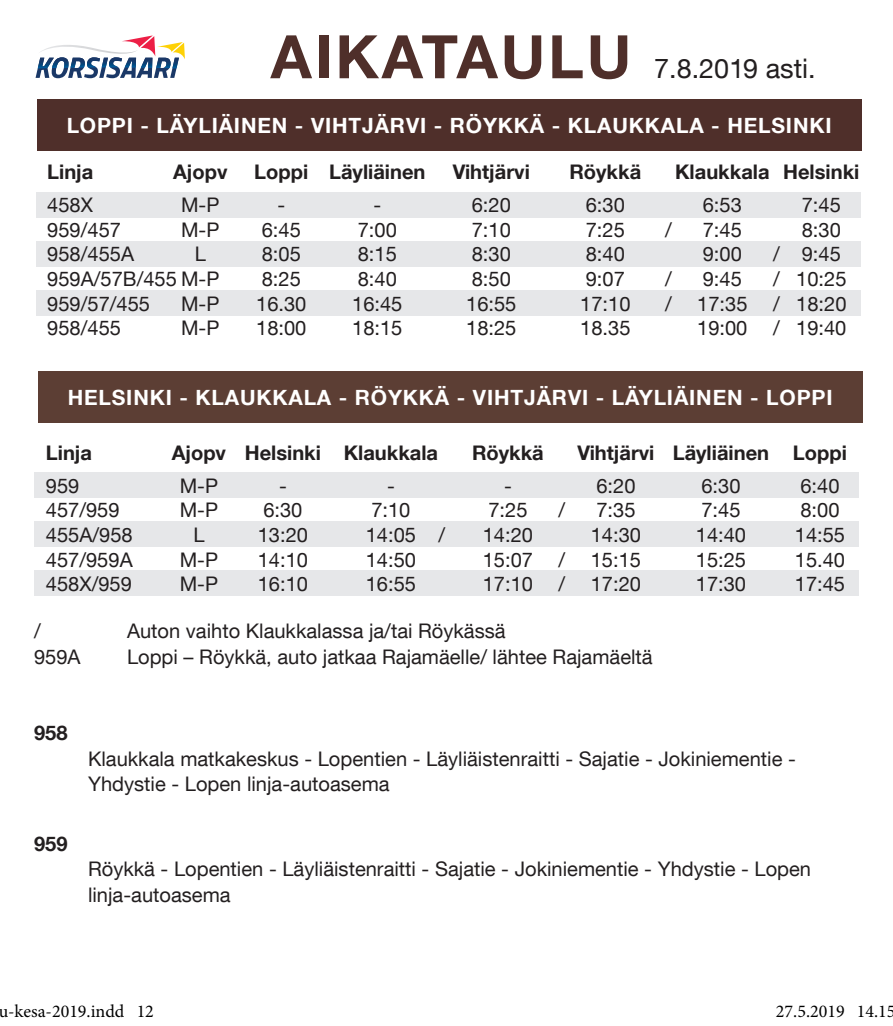
<style>
.page{position:relative;width:893px;height:1026px;background:#fff}
.page>*{position:absolute;margin:0;border:0;box-sizing:border-box;transform-origin:0 0}
.aikataulurivi{font:27px "Helvetica Neue LT Com";color:#231f20}
.palkkiotsikko{font:700 21px "Helvetica Neue LT Com";letter-spacing:.04em;color:#fff}
.otsikko_aikataulu{font:20.1px "Helvetica Neue LT Com";color:#231f20}
.Leipis_lopull{font:20.1px/25.5px "Helvetica Neue LT Com";color:#231f20}
.otsikko_aikataulu-2{font:700 20.1px "Helvetica Neue LT Com";color:#231f20}
.aikataulurivi-2{font:20.1px "Helvetica Neue LT Com";color:#231f20}
.Leipis_lopull-2{font:700 20.1px "Helvetica Neue LT Com";color:#231f20}
.t1{font:18px "Minion Pro";color:#000}
.s1{font-weight:700;font-size:60px;color:#4f2f2a}
</style>
<div class="page">
<div style="left:36px;top:290px;width:824px;height:25px;background:#e6e7e9"></div>
<div style="left:36px;top:192px;width:824px;height:25px;background:#e6e7e9"></div>
<div style="left:36px;top:241px;width:824px;height:25px;background:#e6e7e9"></div>
<div style="left:37px;top:99px;width:825px;height:51px;background:#4f2f2a"></div>
<div style="left:38px;top:371px;width:825px;height:51px;background:#5c3e34"></div>
<svg style="left:36px;top:35px;width:149px;height:43px"></svg>
<div style="left:34px;top:570px;width:825px;height:26px;background:#e6e7e9"></div>
<div style="left:34px;top:472px;width:825px;height:25px;background:#e6e7e9"></div>
<div style="left:34px;top:521px;width:825px;height:26px;background:#e6e7e9"></div>
<div style="left:61px;top:1004px;width:8px;height:13px;border:1px solid #fff;border-radius:50%"></div>
<div style="left:62px;top:1005px;width:6px;height:12px;border:1px solid #fff;border-radius:50%"></div>
<div style="left:819px;top:1004px;width:8px;height:13px;border:1px solid #fff;border-radius:50%"></div>
<div style="left:820px;top:1005px;width:6px;height:12px;border:1px solid #fff;border-radius:50%"></div>
<p class="aikataulurivi" style="left:271px;top:52px;width:547px"><span class="s1">AIKATAULU</span> 7.8.2019 asti.</p>
<p class="palkkiotsikko" style="left:67px;top:113px;width:766px">LOPPI - LÄYLIÄINEN - VIHTJÄRVI - RÖYKKÄ - KLAUKKALA - HELSINKI</p>
<p class="otsikko_aikataulu-2" style="left:47px;top:159px;width:48px">Linja</p>
<p class="otsikko_aikataulu-2" style="left:173px;top:159px;width:56px">Ajopv</p>
<p class="otsikko_aikataulu-2" style="left:254px;top:159px;width:173px">Loppi Läyliäinen</p>
<p class="otsikko_aikataulu-2" style="left:453px;top:159px;width:79px">Vihtjärvi</p>
<p class="otsikko_aikataulu-2" style="left:569px;top:159px;width:73px">Röykkä</p>
<p class="otsikko_aikataulu-2" style="left:675px;top:159px;width:186px">Klaukkala Helsinki</p>
<p class="otsikko_aikataulu" style="left:47px;top:193px;width:47px">458X</p>
<p class="otsikko_aikataulu" style="left:181px;top:193px;width:40px">M-P</p>
<p class="otsikko_aikataulu" style="left:277px;top:193px;width:9px">-</p>
<p class="otsikko_aikataulu" style="left:373px;top:193px;width:9px">-</p>
<p class="otsikko_aikataulu" style="left:472px;top:193px;width:41px">6:20</p>
<p class="otsikko_aikataulu" style="left:586px;top:193px;width:41px">6:30</p>
<p class="otsikko_aikataulu" style="left:703px;top:193px;width:41px">6:53</p>
<p class="otsikko_aikataulu" style="left:802px;top:193px;width:41px">7:45</p>
<p class="otsikko_aikataulu" style="left:47px;top:217px;width:75px">959/457</p>
<p class="otsikko_aikataulu" style="left:181px;top:217px;width:40px">M-P</p>
<p class="otsikko_aikataulu" style="left:262px;top:217px;width:41px">6:45</p>
<p class="otsikko_aikataulu" style="left:358px;top:217px;width:41px">7:00</p>
<p class="otsikko_aikataulu" style="left:472px;top:217px;width:41px">7:10</p>
<p class="otsikko_aikataulu" style="left:586px;top:217px;width:41px">7:25</p>
<p class="otsikko_aikataulu" style="left:665px;top:217px;width:8px">/</p>
<p class="otsikko_aikataulu" style="left:703px;top:217px;width:41px">7:45</p>
<p class="otsikko_aikataulu" style="left:802px;top:217px;width:41px">8:30</p>
<p class="otsikko_aikataulu" style="left:47px;top:242px;width:88px">958/455A</p>
<p class="otsikko_aikataulu" style="left:195px;top:242px;width:13px">L</p>
<p class="otsikko_aikataulu" style="left:262px;top:242px;width:41px">8:05</p>
<p class="otsikko_aikataulu" style="left:358px;top:242px;width:41px">8:15</p>
<p class="otsikko_aikataulu" style="left:472px;top:242px;width:41px">8:30</p>
<p class="otsikko_aikataulu" style="left:586px;top:242px;width:41px">8:40</p>
<p class="otsikko_aikataulu" style="left:703px;top:242px;width:41px">9:00</p>
<p class="otsikko_aikataulu" style="left:773px;top:242px;width:69px">/ 9:45</p>
<p class="otsikko_aikataulu" style="left:47px;top:266px;width:174px">959A/57B/455 M-P</p>
<p class="otsikko_aikataulu" style="left:262px;top:266px;width:41px">8:25</p>
<p class="otsikko_aikataulu" style="left:358px;top:266px;width:41px">8:40</p>
<p class="otsikko_aikataulu" style="left:472px;top:266px;width:41px">8:50</p>
<p class="otsikko_aikataulu" style="left:586px;top:266px;width:41px">9:07</p>
<p class="otsikko_aikataulu" style="left:665px;top:266px;width:8px">/</p>
<p class="otsikko_aikataulu" style="left:703px;top:266px;width:41px">9:45</p>
<p class="otsikko_aikataulu" style="left:773px;top:266px;width:75px">/ 10:25</p>
<p class="otsikko_aikataulu" style="left:47px;top:291px;width:104px">959/57/455</p>
<p class="otsikko_aikataulu" style="left:181px;top:291px;width:40px">M-P</p>
<p class="otsikko_aikataulu" style="left:256px;top:291px;width:52px">16.30</p>
<p class="otsikko_aikataulu" style="left:352px;top:291px;width:52px">16:45</p>
<p class="otsikko_aikataulu" style="left:466px;top:291px;width:52px">16:55</p>
<p class="otsikko_aikataulu" style="left:580px;top:291px;width:52px">17:10</p>
<p class="otsikko_aikataulu" style="left:665px;top:291px;width:8px">/</p>
<p class="otsikko_aikataulu" style="left:697px;top:291px;width:52px">17:35</p>
<p class="otsikko_aikataulu" style="left:773px;top:291px;width:75px">/ 18:20</p>
<p class="otsikko_aikataulu" style="left:47px;top:316px;width:75px">958/455</p>
<p class="otsikko_aikataulu" style="left:181px;top:316px;width:40px">M-P</p>
<p class="otsikko_aikataulu" style="left:256px;top:316px;width:52px">18:00</p>
<p class="otsikko_aikataulu" style="left:352px;top:316px;width:52px">18:15</p>
<p class="otsikko_aikataulu" style="left:466px;top:316px;width:52px">18:25</p>
<p class="otsikko_aikataulu" style="left:580px;top:316px;width:52px">18.35</p>
<p class="otsikko_aikataulu" style="left:697px;top:316px;width:52px">19:00</p>
<p class="otsikko_aikataulu" style="left:773px;top:316px;width:75px">/ 19:40</p>
<p class="palkkiotsikko" style="left:68px;top:384px;width:766px">HELSINKI - KLAUKKALA - RÖYKKÄ - VIHTJÄRVI - LÄYLIÄINEN - LOPPI</p>
<p class="otsikko_aikataulu-2" style="left:46px;top:440px;width:48px">Linja</p>
<p class="otsikko_aikataulu-2" style="left:172px;top:440px;width:268px">Ajopv Helsinki Klaukkala</p>
<p class="otsikko_aikataulu-2" style="left:472px;top:440px;width:73px">Röykkä</p>
<p class="otsikko_aikataulu-2" style="left:577px;top:440px;width:271px">Vihtjärvi Läyliäinen Loppi</p>
<p class="otsikko_aikataulu" style="left:46px;top:473px;width:35px">959</p>
<p class="otsikko_aikataulu" style="left:180px;top:473px;width:40px">M-P</p>
<p class="otsikko_aikataulu" style="left:279px;top:473px;width:9px">-</p>
<p class="otsikko_aikataulu" style="left:387px;top:473px;width:9px">-</p>
<p class="otsikko_aikataulu" style="left:504px;top:473px;width:9px">-</p>
<p class="otsikko_aikataulu" style="left:596px;top:473px;width:41px">6:20</p>
<p class="otsikko_aikataulu" style="left:701px;top:473px;width:41px">6:30</p>
<p class="otsikko_aikataulu" style="left:800px;top:473px;width:41px">6:40</p>
<p class="otsikko_aikataulu" style="left:46px;top:497px;width:75px">457/959</p>
<p class="otsikko_aikataulu" style="left:180px;top:497px;width:40px">M-P</p>
<p class="otsikko_aikataulu" style="left:263px;top:497px;width:41px">6:30</p>
<p class="otsikko_aikataulu" style="left:371px;top:497px;width:41px">7:10</p>
<p class="otsikko_aikataulu" style="left:488px;top:497px;width:41px">7:25</p>
<p class="otsikko_aikataulu" style="left:559px;top:497px;width:8px">/</p>
<p class="otsikko_aikataulu" style="left:596px;top:497px;width:41px">7:35</p>
<p class="otsikko_aikataulu" style="left:701px;top:497px;width:41px">7:45</p>
<p class="otsikko_aikataulu" style="left:800px;top:497px;width:41px">8:00</p>
<p class="otsikko_aikataulu" style="left:46px;top:522px;width:88px">455A/958</p>
<p class="otsikko_aikataulu" style="left:193px;top:522px;width:13px">L</p>
<p class="otsikko_aikataulu" style="left:258px;top:522px;width:52px">13:20</p>
<p class="otsikko_aikataulu" style="left:366px;top:522px;width:81px">14:05 /</p>
<p class="otsikko_aikataulu" style="left:483px;top:522px;width:52px">14:20</p>
<p class="otsikko_aikataulu" style="left:591px;top:522px;width:52px">14:30</p>
<p class="otsikko_aikataulu" style="left:696px;top:522px;width:52px">14:40</p>
<p class="otsikko_aikataulu" style="left:795px;top:522px;width:52px">14:55</p>
<p class="otsikko_aikataulu" style="left:46px;top:547px;width:88px">457/959A</p>
<p class="otsikko_aikataulu" style="left:180px;top:547px;width:40px">M-P</p>
<p class="otsikko_aikataulu" style="left:258px;top:547px;width:52px">14:10</p>
<p class="otsikko_aikataulu" style="left:366px;top:547px;width:52px">14:50</p>
<p class="otsikko_aikataulu" style="left:483px;top:547px;width:52px">15:07</p>
<p class="otsikko_aikataulu" style="left:559px;top:547px;width:8px">/</p>
<p class="otsikko_aikataulu" style="left:591px;top:547px;width:52px">15:15</p>
<p class="otsikko_aikataulu" style="left:696px;top:547px;width:52px">15:25</p>
<p class="otsikko_aikataulu" style="left:795px;top:547px;width:52px">15.40</p>
<p class="otsikko_aikataulu" style="left:46px;top:571px;width:88px">458X/959</p>
<p class="otsikko_aikataulu" style="left:180px;top:571px;width:40px">M-P</p>
<p class="otsikko_aikataulu" style="left:258px;top:571px;width:52px">16:10</p>
<p class="otsikko_aikataulu" style="left:366px;top:571px;width:52px">16:55</p>
<p class="otsikko_aikataulu" style="left:483px;top:571px;width:52px">17:10</p>
<p class="otsikko_aikataulu" style="left:559px;top:571px;width:8px">/</p>
<p class="otsikko_aikataulu" style="left:591px;top:571px;width:52px">17:20</p>
<p class="otsikko_aikataulu" style="left:696px;top:571px;width:52px">17:30</p>
<p class="otsikko_aikataulu" style="left:795px;top:571px;width:52px">17:45</p>
<p class="aikataulurivi-2" style="left:34px;top:618px;width:8px">/</p>
<p class="aikataulurivi-2" style="left:127px;top:618px;width:380px">Auton vaihto Klaukkalassa ja/tai Röykässä</p>
<p class="aikataulurivi-2" style="left:34px;top:644px;width:48px">959A</p>
<p class="aikataulurivi-2" style="left:127px;top:644px;width:527px">Loppi – Röykkä, auto jatkaa Rajamäelle/ lähtee Rajamäeltä</p>
<p class="Leipis_lopull-2" style="left:34px;top:720px;width:35px">958</p>
<p class="Leipis_lopull-2" style="left:34px;top:831px;width:35px">959</p>
<p class="Leipis_lopull" style="left:88px;top:745px;width:709px">Klaukkala matkakeskus - Lopentien - Läyliäistenraitti - Sajatie - Jokiniementie -<br>Yhdystie - Lopen linja-autoasema</p>
<p class="Leipis_lopull" style="left:88px;top:856px;width:725px">Röykkä - Lopentien - Läyliäistenraitti - Sajatie - Jokiniementie - Yhdystie - Lopen linja-autoasema</p>
<p class="t1" style="left:-1px;top:999px;width:157px">u-kesa-2019.indd 12</p>
<p class="t1" style="left:776px;top:999px;width:121px">27.5.2019 14.15</p>
</div>
